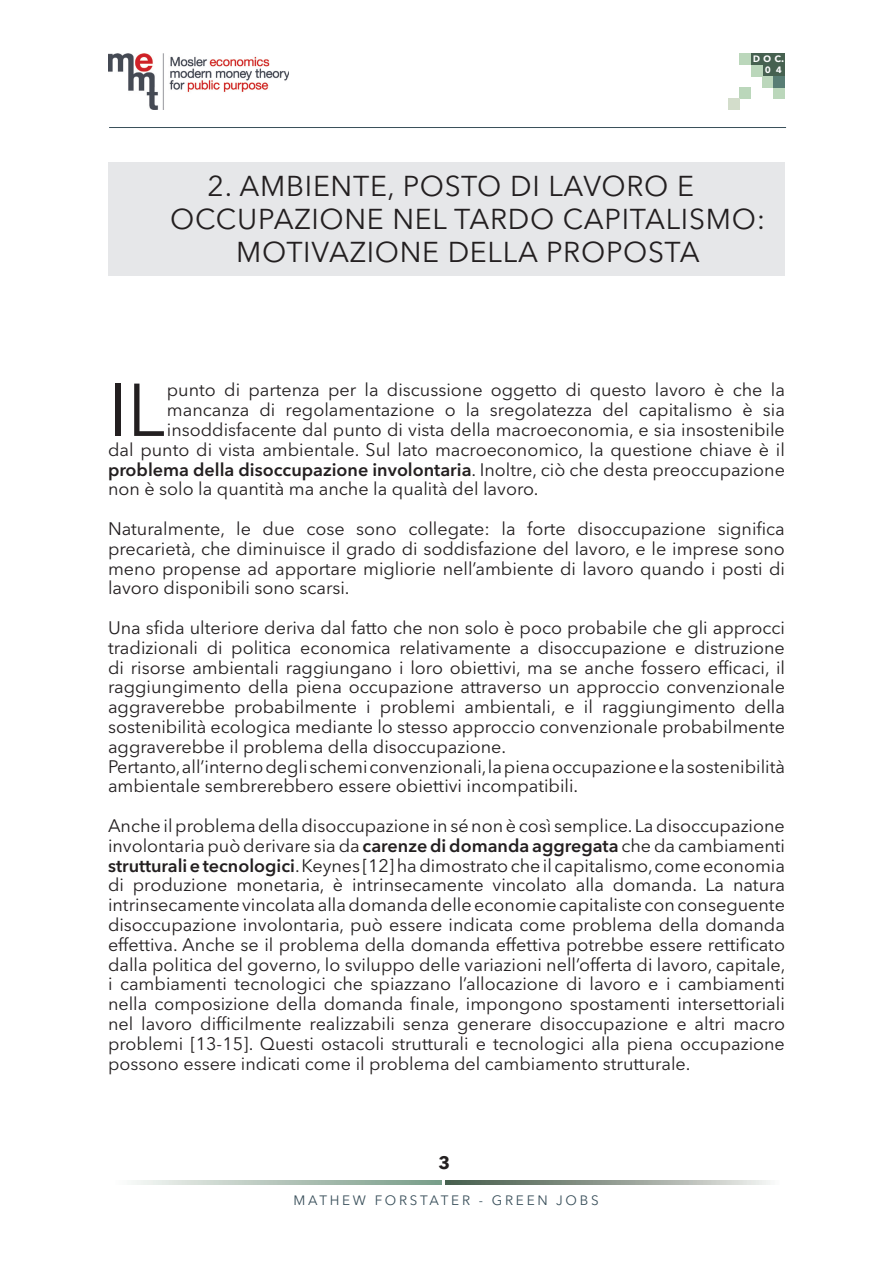
<style>
.page{position:relative;width:893px;height:1263px;background:#fff}
.page>*{position:absolute;margin:0;border:0;box-sizing:border-box;transform-origin:0 0}
.t1{font:73.95px "Avenir Next LT Pro";color:#231f20}
.t2{font:28.5px "Avenir Next LT Pro";letter-spacing:.025em;color:#231f20}
.t3{font:18px/19.8px "Avenir Next LT Pro";color:#231f20;text-align:justify}
.t4{font:600 18px "Avenir Next LT Pro";color:#231f20}
.t5{font:700 18px "Avenir Next LT Pro";color:#231f20}
.t6{font:13.5px "Avenir Next LT Pro";letter-spacing:.2em;color:#394f5a}
.t7{font:600 12px/10.8px "Avenir Next LT Pro";color:#fff;text-align:right}
.s1{font-weight:400}
.s2{font-weight:600}
</style>
<div class="page">
<div style="left:762px;top:54px;width:23px;height:22px;background:#466150"></div>
<div style="left:751px;top:54px;width:11px;height:11px;background:#466150"></div>
<div style="left:762px;top:76px;width:11px;height:12px;background:#bbd7bb"></div>
<div style="left:751px;top:65px;width:11px;height:11px;background:#bbd7bb"></div>
<div style="left:773px;top:88px;width:12px;height:11px;background:#bbd7bb"></div>
<div style="left:773px;top:76px;width:12px;height:12px;background:#587d74"></div>
<div style="left:740px;top:54px;width:11px;height:11px;background:#bbd7bb"></div>
<div style="left:739px;top:88px;width:12px;height:11px;background:#bbd7bb"></div>
<div style="left:728px;top:99px;width:11px;height:11px;background:#d3ddcb"></div>
<img style="left:108px;top:53px;width:181px;height:57px">
<hr style="left:109px;top:127px;width:677px;height:1px;background:#394f5a">
<svg style="left:133px;top:1180px;width:308px;height:4px"></svg>
<svg style="left:446px;top:1180px;width:324px;height:4px"></svg>
<div style="left:108px;top:162px;width:677px;height:113px;background:#e6e7e9"></div>
<p class="t7" style="left:753px;top:53px;width:33px">doc.<br>0 4</p>
<h2 class="t2" style="left:208px;top:169px;width:488px">2. AMBIENTE, POSTO DI LAVORO E</h2>
<h2 class="t2" style="left:170px;top:202px;width:597px">OCCUPAZIONE NEL TARDO CAPITALISMO:</h2>
<h2 class="t2" style="left:236px;top:235px;width:465px">MOTIVAZIONE DELLA PROPOSTA</h2>
<h1 class="t1" style="left:108px;top:366px;width:58px">IL</h1>
<p class="t3" style="left:167px;top:380px;width:620px">punto di partenza per la discussione oggetto di questo lavoro è che la</p>
<p class="t3" style="left:167px;top:400px;width:620px">mancanza di regolamentazione o la sregolatezza del capitalismo è sia</p>
<p class="t3" style="left:167px;top:420px;width:620px">insoddisfacente dal punto di vista della macroeconomia, e sia insostenibile</p>
<p class="t3" style="left:108px;top:439px;width:678px">dal punto di vista ambientale. Sul lato macroeconomico, la questione chiave è il</p>
<p class="t4" style="left:108px;top:458px;width:678px">problema della disoccupazione involontaria<span class="s1">. Inoltre, ciò che desta preoccupazione</span></p>
<p class="t3" style="left:108px;top:479px;width:432px">non è solo la quantità ma anche la qualità del lavoro.</p>
<p class="t3" style="left:108px;top:519px;width:678px">Naturalmente, le due cose sono collegate: la forte disoccupazione significa precarietà, che diminuisce il grado di soddisfazione del lavoro, e le imprese sono meno propense ad apportare migliorie nell’ambiente di lavoro quando i posti di lavoro disponibili sono scarsi.</p>
<p class="t3" style="left:108px;top:618px;width:678px;text-align:left">Una sfida ulteriore deriva dal fatto che non solo è poco probabile che gli approcci tradizionali di politica economica relativamente a disoccupazione e distruzione di risorse ambientali raggiungano i loro obiettivi, ma se anche fossero efficaci, il raggiungimento della piena occupazione attraverso un approccio convenzionale aggraverebbe probabilmente i problemi ambientali, e il raggiungimento della sostenibilità ecologica mediante lo stesso approccio convenzionale probabilmente aggraverebbe il problema della disoccupazione.<br>Pertanto, all’interno degli schemi convenzionali, la piena occupazione e la sostenibilità ambientale sembrerebbero essere obiettivi incompatibili.</p>
<p class="t3" style="left:108px;top:816px;width:679px">Anche il problema della disoccupazione in sé non è così semplice. La disoccupazione involontaria può derivare sia da <span class="s2">carenze di domanda aggregata</span> che da cambiamenti <span class="s2">strutturali e tecnologici</span>. Keynes [12] ha dimostrato che il capitalismo, come economia di produzione monetaria, è intrinsecamente vincolato alla domanda. La natura intrinsecamente vincolata alla domanda delle economie capitaliste con conseguente disoccupazione involontaria, può essere indicata come problema della domanda effettiva. Anche se il problema della domanda effettiva potrebbe essere rettificato dalla politica del governo, lo sviluppo delle variazioni nell’offerta di lavoro, capitale, i cambiamenti tecnologici che spiazzano l’allocazione di lavoro e i cambiamenti nella composizione della domanda finale, impongono spostamenti intersettoriali nel lavoro difficilmente realizzabili senza generare disoccupazione e altri macro problemi [13-15]. Questi ostacoli strutturali e tecnologici alla piena occupazione possono essere indicati come il problema del cambiamento strutturale.</p>
<p class="t5" style="left:438px;top:1151px;width:13px">3</p>
<p class="t6" style="left:293px;top:1192px;width:307px">MATHEW FORSTATER - GREEN JOBS</p>
</div>
